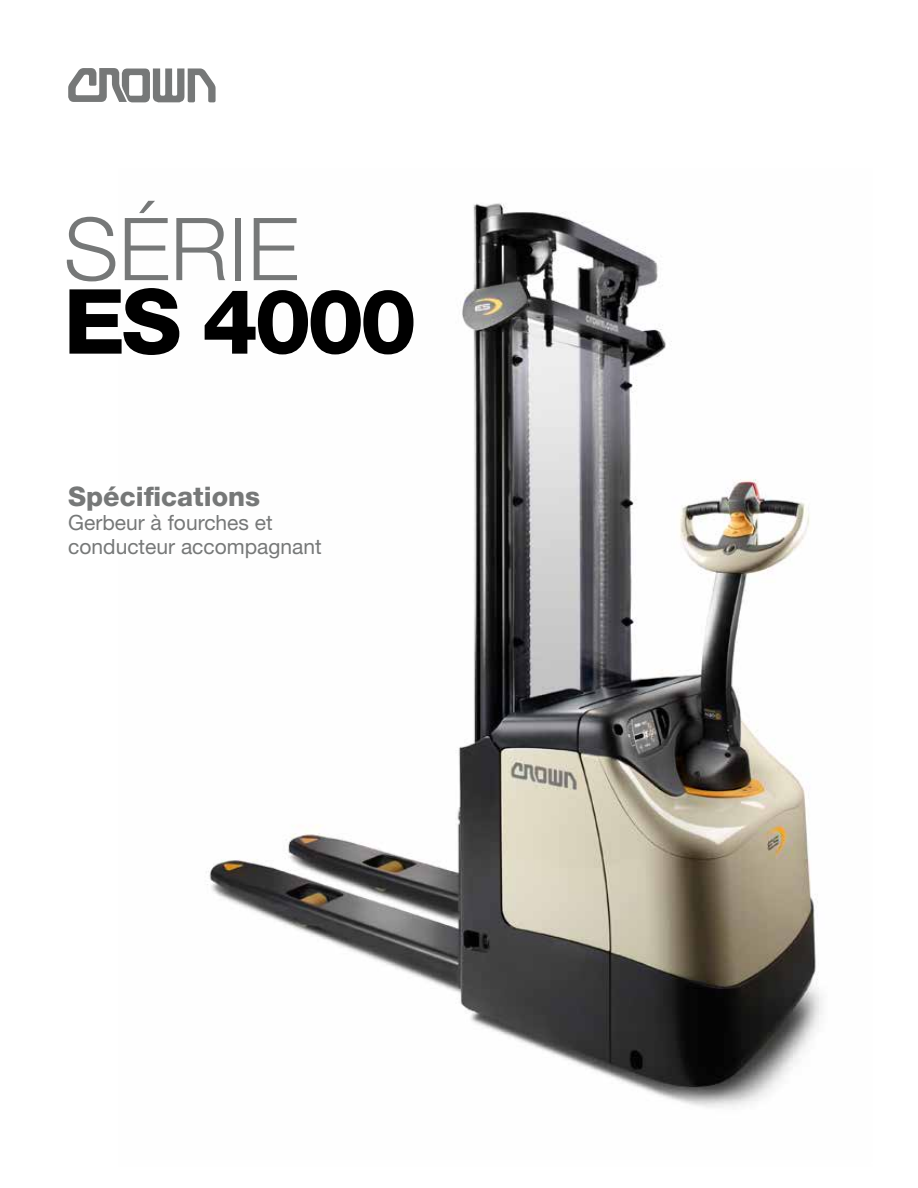
<style>
.page{position:relative;width:918px;height:1188px;background:#fff}
.page>*{position:absolute;margin:0;border:0;box-sizing:border-box;transform-origin:0 0}
.t1{font:800 90px "Helvetica Neue LT Std";letter-spacing:-.045em;color:#000}
.t2{font:300 87px "Helvetica Neue LT Std";color:#767878}
.t3{font:800 27px "Helvetica Neue LT Std";color:#767878}
.t4{font:21px/24px "Helvetica Neue LT Std";color:#767878}
</style>
<div class="page">
<img style="left:206px;top:203px;width:616px;height:905px">
<svg style="left:68px;top:68px;width:148px;height:34px"></svg>
<h2 class="t2" style="left:64px;top:196px;width:237px">SÉRIE</h2>
<h1 class="t1" style="left:64px;top:268px;width:354px">ES 4000</h1>
<p class="t3" style="left:68px;top:480px;width:194px">Spécifications</p>
<p class="t4" style="left:68px;top:510px;width:255px">Gerbeur à fourches et conducteur accompagnant</p>
</div>
